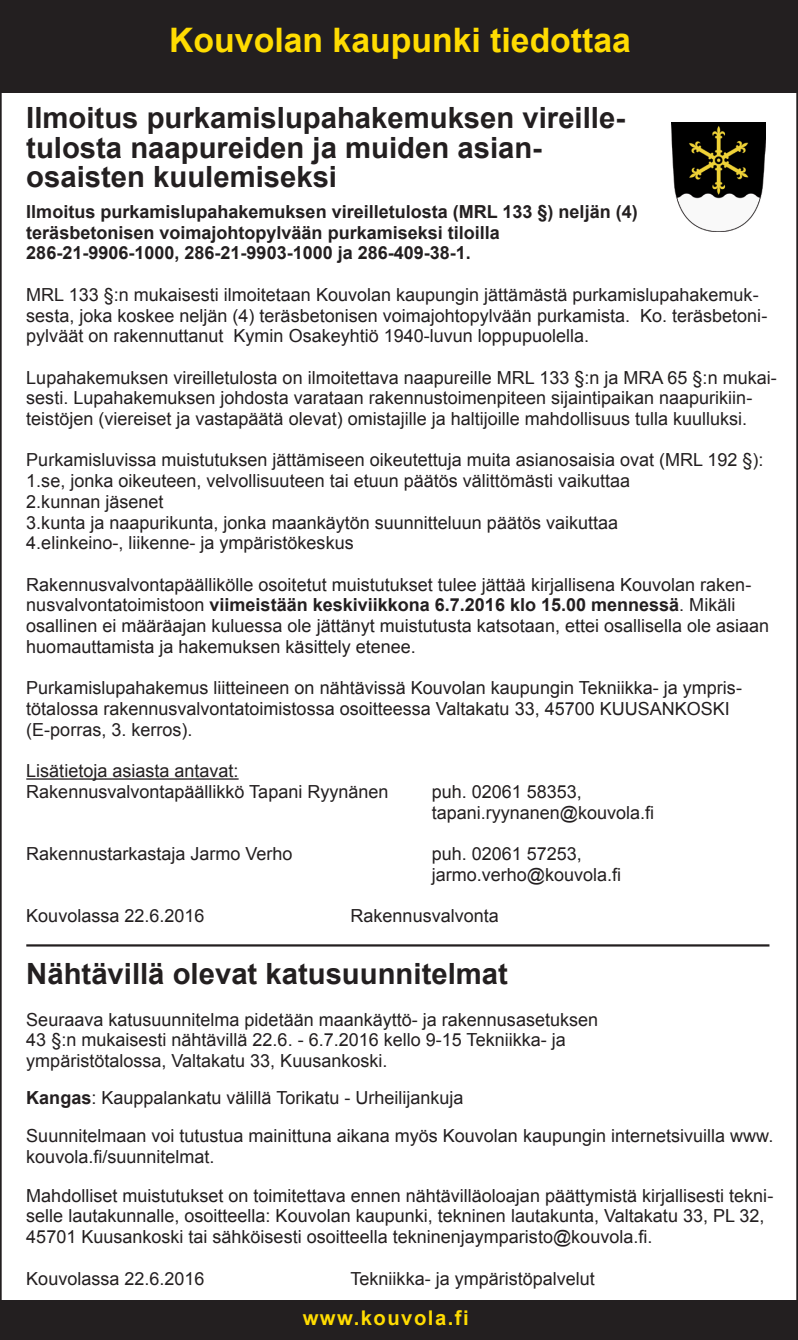
<style>
.page{position:relative;width:798px;height:1340px;background:#fff}
.page>*{position:absolute;margin:0;border:0;box-sizing:border-box;transform-origin:0 0}
.t1{font:700 33.75px "Arial";color:#ffdc01}
.t2{font:700 29.25px/29.2px "Arial";color:#231f20}
.t3{font:700 20.25px "Arial";letter-spacing:.075em;color:#ffdc01}
.t4{font:18px/20.7px "Arial";color:#231f20}
.t5{font:700 18px/20.7px "Arial";color:#231f20}
.s1{font-weight:700}
</style>
<div class="page">
<div style="left:0;top:1299px;width:796px;height:40px;background:#231f20"></div>
<div style="left:0;top:0;width:797px;height:92px;background:#231f20"></div>
<img style="left:671px;top:123px;width:94px;height:108px">
<hr style="left:26px;top:778px;width:212px;height:1px;background:#231f20">
<hr style="left:26px;top:944px;width:743px;height:2px;background:#231f20">
<h1 class="t1" style="left:169px;top:17px;width:463px">Kouvolan kaupunki tiedottaa</h1>
<h2 class="t2" style="left:26px;top:104px;width:600px">Ilmoitus purkamislupahakemuksen vireille&shy;tulosta naapureiden ja muiden asian&shy;osaisten kuulemiseksi</h2>
<p class="t5" style="left:26px;top:202px;width:612px">Ilmoitus purkamislupahakemuksen vireilletulosta (MRL 133 §) neljän (4) teräsbetonisen voimajohtopylvään purkamiseksi tiloilla<br>286-21-9906-1000, 286-21-9903-1000 ja 286-409-38-1.</p>
<p class="t4" style="left:26px;top:284px;width:742px">MRL 133 §:n mukaisesti ilmoitetaan Kouvolan kaupungin jättämästä purkamislupahakemuk&shy;sesta, joka koskee neljän (4) teräsbetonisen voimajohtopylvään purkamista. Ko. teräsbetoni&shy;pylväät on rakennuttanut Kymin Osakeyhtiö 1940-luvun loppupuolella.</p>
<p class="t4" style="left:26px;top:367px;width:751px">Lupahakemuksen vireilletulosta on ilmoitettava naapureille MRL 133 §:n ja MRA 65 §:n mukai&shy;sesti. Lupahakemuksen johdosta varataan rakennustoimenpiteen sijaintipaikan naapurikiin&shy;teistöjen (viereiset ja vastapäätä olevat) omistajille ja haltijoille mahdollisuus tulla kuulluksi.</p>
<p class="t4" style="left:26px;top:450px;width:738px">Purkamisluvissa muistutuksen jättämiseen oikeutettuja muita asianosaisia ovat (MRL 192 §):<br>1.se, jonka oikeuteen, velvollisuuteen tai etuun päätös välittömästi vaikuttaa<br>2.kunnan jäsenet<br>3.kunta ja naapurikunta, jonka maankäytön suunnitteluun päätös vaikuttaa<br>4.elinkeino-, liikenne- ja ympäristökeskus</p>
<p class="t4" style="left:26px;top:574px;width:744px">Rakennusvalvontapäällikölle osoitetut muistutukset tulee jättää kirjallisena Kouvolan raken&shy;nusvalvontatoimistoon <span class="s1">viimeistään keskiviikkona 6.7.2016 klo 15.00 mennessä</span>. Mikäli osallinen ei määräajan kuluessa ole jättänyt muistutusta katsotaan, ettei osallisella ole asiaan huomauttamista ja hakemuksen käsittely etenee.</p>
<p class="t4" style="left:26px;top:677px;width:717px">Purkamislupahakemus liitteineen on nähtävissä Kouvolan kaupungin Tekniikka- ja ympris&shy;tötalossa rakennusvalvontatoimistossa osoitteessa Valtakatu 33, 45700 KUUSANKOSKI (E-porras, 3. kerros).</p>
<p class="t4" style="left:26px;top:760px;width:363px">Lisätietoja asiasta antavat:<br>Rakennusvalvontapäällikkö Tapani Ryynänen</p>
<p class="t4" style="left:431px;top:781px;width:224px">puh. 02061 58353, tapani.ryynanen@kouvola.fi</p>
<p class="t4" style="left:26px;top:843px;width:268px">Rakennustarkastaja Jarmo Verho</p>
<p class="t4" style="left:431px;top:843px;width:191px">puh. 02061 57253, jarmo.verho@kouvola.fi</p>
<p class="t4" style="left:26px;top:905px;width:180px">Kouvolassa 22.6.2016</p>
<p class="t4" style="left:350px;top:905px;width:150px">Rakennusvalvonta</p>
<h2 class="t2" style="left:26px;top:960px;width:483px">Nähtävillä olevat katusuunnitelmat</h2>
<p class="t4" style="left:26px;top:1009px;width:573px">Seuraava katusuunnitelma pidetään maankäyttö- ja rakennusasetuksen<br>43 §:n mukaisesti nähtävillä 22.6. - 6.7.2016 kello 9-15 Tekniikka- ja ympäristötalossa, Valtakatu 33, Kuusankoski.</p>
<p class="t4" style="left:26px;top:1078px;width:748px;line-height:38.7px"><span class="s1">Kangas</span>: Kauppalankatu välillä Torikatu - Urheilijankuja<br>Suunnitelmaan voi tutustua mainittuna aikana myös Kouvolan kaupungin internetsivuilla www.</p>
<p class="t4" style="left:26px;top:1137px;width:748px;line-height:38.7px">kouvola.fi/suunnitelmat.<br>Mahdolliset muistutukset on toimitettava ennen nähtävilläoloajan päättymistä kirjallisesti tekni-</p>
<p class="t4" style="left:26px;top:1205px;width:739px">selle lautakunnalle, osoitteella: Kouvolan kaupunki, tekninen lautakunta, Valtakatu 33, PL 32,<br>45701 Kuusankoski tai sähköisesti osoitteella tekninenjaymparisto@kouvola.fi.</p>
<p class="t4" style="left:26px;top:1267px;width:180px">Kouvolassa 22.6.2016</p>
<p class="t4" style="left:350px;top:1267px;width:246px">Tekniikka- ja ympäristöpalvelut</p>
<p class="t3" style="left:302px;top:1304px;width:167px">www.kouvola.fi</p>
</div>
